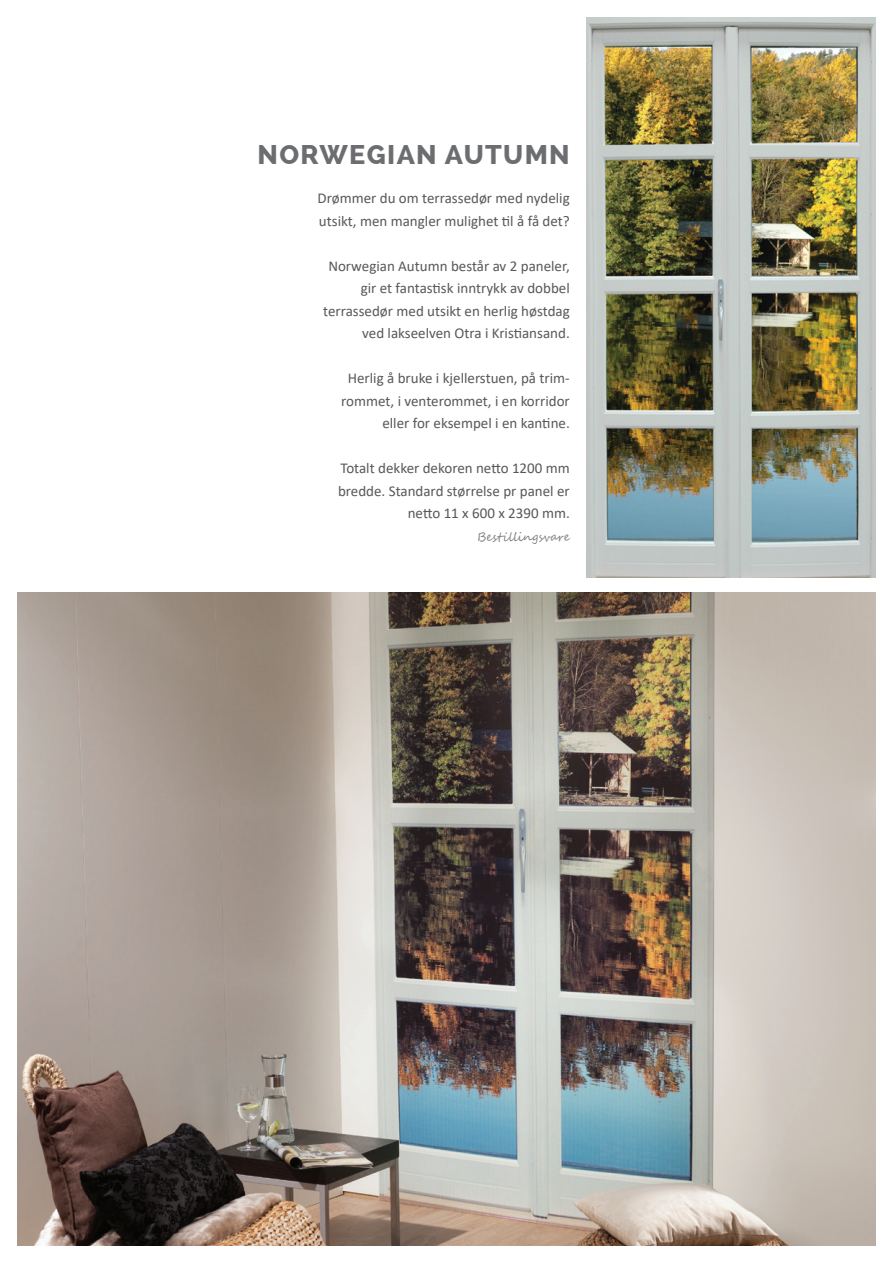
<style>
.page{position:relative;width:893px;height:1263px;background:#fff}
.page>*{position:absolute;margin:0;border:0;box-sizing:border-box;transform-origin:0 0}
.t1{font:800 27px "Raleway";letter-spacing:.05em;color:#6c6d70}
.t2{font:15px/22.5px "Calibri";color:#57585a;text-align:right}
.t3{font:12px "Segoe Script";color:#808285}
</style>
<div class="page">
<img style="left:17px;top:592px;width:859px;height:654px">
<img style="left:587px;top:17px;width:289px;height:560px">
<p class="t1" style="left:258px;top:139px;width:314px">NORWEGIAN AUTUMN</p>
<p class="t2" style="left:318px;top:187px;width:254px;text-align:left">Drømmer du om terrassedør med nydelig utsikt, men mangler mulighet til å få det?</p>
<p class="t2" style="left:328px;top:254px;width:243px">Norwegian Autumn består av 2 paneler, gir et fantastisk inntrykk av dobbel</p>
<p class="t2" style="left:323px;top:299px;width:248px">terrassedør med utsikt en herlig høstdag ved lakseelven Otra i Kristiansand.</p>
<p class="t2" style="left:341px;top:367px;width:230px;text-align:center">Herlig å bruke i kjellerstuen, på trim&shy;rommet, i venterommet, i en korridor</p>
<p class="t2" style="left:382px;top:412px;width:189px">eller for eksempel i en kantine.</p>
<p class="t2" style="left:338px;top:457px;width:233px">Totalt dekker dekoren netto 1200 mm bredde. Standard størrelse pr panel er netto 11 x 600 x 2390 mm.</p>
<p class="t3" style="left:477px;top:527px;width:94px">Bestillingsvare</p>
</div>
